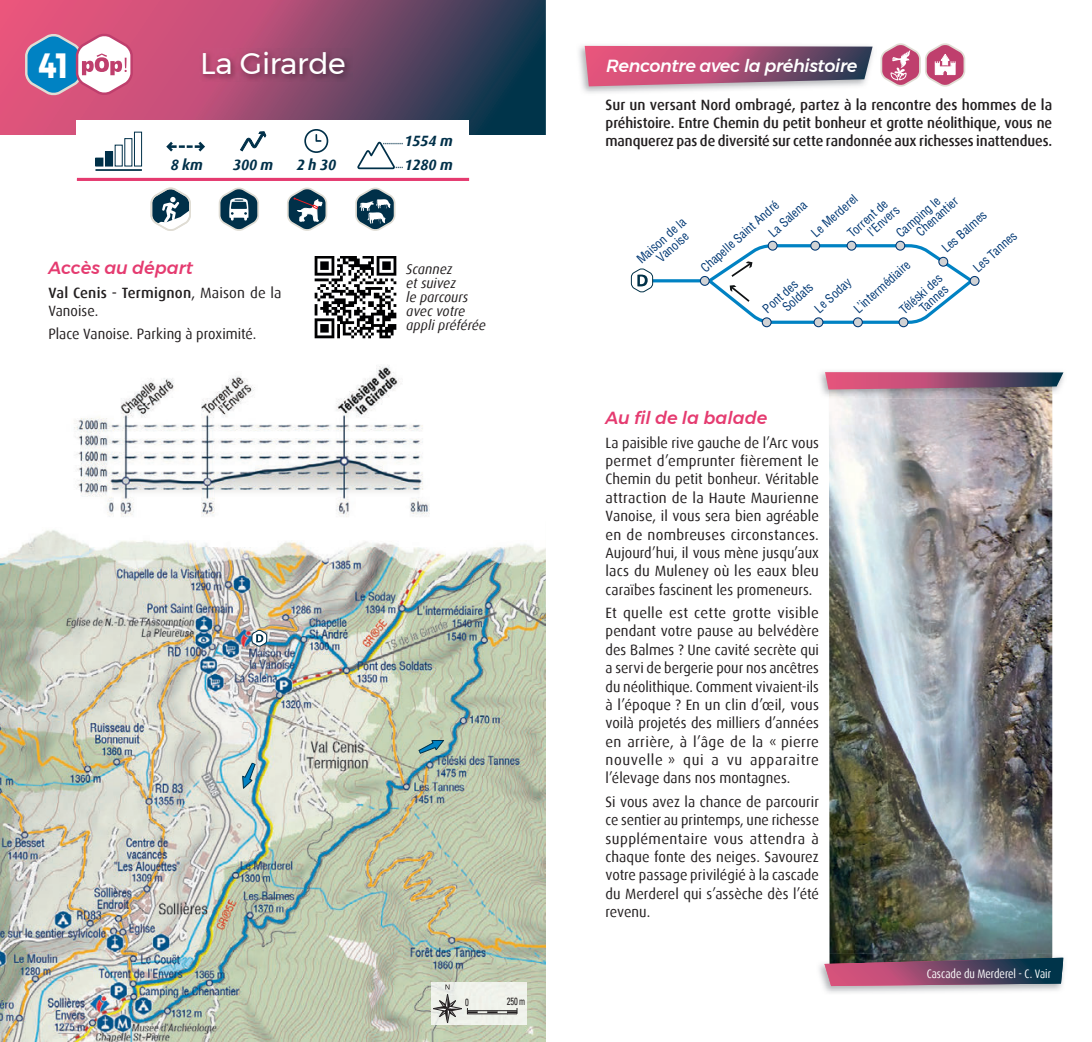
<style>
.page{position:relative;width:1092px;height:1042px;background:#fff}
.page>*{position:absolute;margin:0;border:0;box-sizing:border-box;transform-origin:0 0}
.t1{font:700 35px "Montserrat";color:#fff;scale:.85 1}
.t2{font:29.75px "Montserrat";letter-spacing:-.01em;color:#fff}
.t3{font:italic 500 17.5px "Montserrat";color:#e53b70}
.t4{font:italic 500 17.5px "Montserrat";letter-spacing:-.02em;color:#fff}
.t5{font:14.88px/18.4px "Dax";letter-spacing:.005em;color:#231f20;text-align:justify}
.t6{font:14.88px/18.4px "Dax";letter-spacing:.005em;color:#231f20;text-align:justify;scale:.96 1}
.t7{font:500 14.88px/18.4px "Dax";letter-spacing:-.005em;color:#231f20;text-align:justify}
.t8{font:italic 700 14.88px/24.5px "Dax";letter-spacing:-.01em;color:#003049;scale:.96 1}
.t9{font:italic 14px/14px "Dax";color:#231f20;scale:.96 1}
.t10{font:condensed 12.25px/12.2px "Helvetica LT Std";color:#013874}
.t11{font:12.25px "Dax";color:#fff;scale:.85 1}
.t12{font:condensed 10.5px "Univers";color:#231f20;scale:.8 1}
.s1{font-weight:500}
</style>
<div class="page">
<svg style="left:0;top:0;width:546px;height:135px;background:#86486a"></svg>
<img style="left:0;top:619px;width:546px;height:423px">
<img style="left:0;top:530px;width:546px;height:89px">
<img style="left:431px;top:982px;width:96px;height:42px">
<svg style="left:433px;top:984px;width:84px;height:39px;background:#d7d9d3"></svg>
<svg style="left:251px;top:630px;width:16px;height:17px"></svg>
<svg style="left:242px;top:762px;width:14px;height:27px"></svg>
<svg style="left:418px;top:740px;width:26px;height:14px"></svg>
<img style="left:829px;top:398px;width:223px;height:556px">
<img style="left:820px;top:371px;width:244px;height:27px">
<svg style="left:825px;top:372px;width:238px;height:17px;background:#985373"></svg>
<img style="left:579px;top:45px;width:294px;height:48px">
<svg style="left:584px;top:46px;width:288px;height:40px;background:#a85a7b"></svg>
<img style="left:314px;top:257px;width:83px;height:82px">
<img style="left:74px;top:365px;width:356px;height:152px">
<img style="left:199px;top:48px;width:153px;height:34px">
<div style="left:810px;top:241px;width:9px;height:9px;background:#94abc4;border-radius:50%"></div>
<div style="left:810px;top:241px;width:10px;height:10px;border:1px solid #013874;border-radius:50%"></div>
<div style="left:768px;top:241px;width:9px;height:9px;background:#275688;border-radius:50%"></div>
<div style="left:767px;top:241px;width:10px;height:10px;border:1px solid #013874;border-radius:50%"></div>
<div style="left:895px;top:241px;width:9px;height:9px;background:#a7bace;border-radius:50%"></div>
<div style="left:895px;top:241px;width:10px;height:10px;border:1px solid #013874;border-radius:50%"></div>
<div style="left:846px;top:241px;width:10px;height:10px;border:1px solid #013874;border-radius:50%"></div>
<div style="left:853px;top:318px;width:9px;height:9px;background:#12457d;border-radius:50%"></div>
<div style="left:852px;top:317px;width:10px;height:10px;border:1px solid #013874;border-radius:50%"></div>
<div style="left:762px;top:318px;width:9px;height:9px;background:#225185;border-radius:50%"></div>
<div style="left:761px;top:317px;width:10px;height:10px;border:1px solid #013874;border-radius:50%"></div>
<div style="left:898px;top:317px;width:10px;height:10px;border:1px solid #013874;border-radius:50%"></div>
<div style="left:970px;top:276px;width:8px;height:9px;background:#d1d2d4;border-radius:50%"></div>
<div style="left:969px;top:276px;width:10px;height:10px;border:1px solid #013874;border-radius:50%"></div>
<div style="left:813px;top:317px;width:10px;height:10px;border:1px solid #013874;border-radius:50%"></div>
<svg style="left:630px;top:242px;width:346px;height:83px"></svg>
<img style="left:819px;top:954px;width:246px;height:39px">
<img style="left:829px;top:954px;width:223px;height:3px">
<svg style="left:824px;top:957px;width:239px;height:29px;background:#714d67"></svg>
<div style="left:77px;top:120px;width:392px;height:59px;background:#fff"></div>
<hr style="left:77px;top:178px;width:392px;height:3px;background:#e53b70">
<div style="left:304px;top:129px;width:24px;height:24px;border:2px solid #003049;border-radius:50%"></div>
<svg style="left:315px;top:134px;width:7px;height:8px"></svg>
<svg style="left:240px;top:131px;width:26px;height:21px"></svg>
<svg style="left:166px;top:142px;width:39px;height:10px"></svg>
<svg style="left:357px;top:141px;width:45px;height:29px"></svg>
<svg style="left:25px;top:33px;width:108px;height:63px"></svg>
<svg style="left:150px;top:188px;width:41px;height:43px"></svg>
<svg style="left:219px;top:188px;width:40px;height:43px"></svg>
<svg style="left:287px;top:188px;width:40px;height:43px"></svg>
<svg style="left:355px;top:188px;width:40px;height:43px"></svg>
<div style="left:96px;top:158px;width:7px;height:8px;background:#003147"></div>
<div style="left:95px;top:158px;width:8px;height:8px;border:1px solid #003049"></div>
<div style="left:105px;top:152px;width:8px;height:14px;background:#003049"></div>
<div style="left:105px;top:151px;width:8px;height:15px;border:1px solid #003049"></div>
<div style="left:134px;top:132px;width:8px;height:34px;border:1px solid #003049"></div>
<hr style="left:95px;top:169px;width:47px;height:2px;background:#003147">
<svg style="left:880px;top:43px;width:85px;height:44px"></svg>
<h1 class="t1" style="left:39px;top:37px;width:36px">41</h1>
<h2 class="t2" style="left:200px;top:41px;width:147px">La Girarde</h2>
<p class="t8" style="left:164px;top:151px;width:47px">4,6 km</p>
<p class="t8" style="left:231px;top:151px;width:41px">+90 m</p>
<p class="t8" style="left:298px;top:151px;width:38px">1 30</p>
<p class="t8" style="left:171px;top:153px;width:35px">8 km</p>
<p class="t8" style="left:233px;top:153px;width:43px">300 m</p>
<p class="t8" style="left:296px;top:153px;width:43px">2 h 30</p>
<p class="t3" style="left:48px;top:254px;width:146px">Accès au départ</p>
<p class="t5" style="left:48px;top:283px;width:235px"><span class="s1">Val Cenis - Termignon</span>, Maison de la<br>Vanoise.</p>
<p class="t6" style="left:48px;top:325px;width:218px">Place Vanoise. Parking à proximité.</p>
<p class="t8" style="left:404px;top:126px;width:50px">2380 m<br>2310 m</p>
<p class="t8" style="left:404px;top:128px;width:52px">1554 m<br>1280 m</p>
<p class="t9" style="left:406px;top:263px;width:85px">Scannez<br>et suivez<br>le parcours avec votre appli préférée</p>
<p class="t12" style="left:465px;top:995px;width:6px">0</p>
<p class="t12" style="left:507px;top:995px;width:25px">250 m</p>
<p class="t4" style="left:606px;top:52px;width:253px">Rencontre avec la préhistoire</p>
<p class="t7" style="left:605px;top:95px;width:448px">Sur un versant Nord ombragé, partez à la rencontre des hommes de la préhistoire. Entre Chemin du petit bonheur et grotte néolithique, vous ne manquerez pas de diversité sur cette randonnée aux richesses inattendues.</p>
<p class="t10" style="left:646px;top:246px;width:47px;text-indent:-16px;rotate:-42deg">Maison de la<br>Vanoise</p>
<p class="t10" style="left:751px;top:213px;width:48px;line-height:19.2px;text-indent:-74px;rotate:-42deg">Chapelle Saint André<br>La Salena</p>
<p class="t10" style="left:825px;top:208px;width:51px;line-height:24.3px;text-indent:-27px;rotate:-42deg">Le Merderel<br>Torrent de</p>
<p class="t10" style="left:913px;top:229px;width:53px;rotate:-42deg">Chenantier</p>
<p class="t10" style="left:877px;top:212px;width:56px;line-height:20.3px;text-indent:-20px;rotate:-42deg">l’Envers<br>Camping le</p>
<p class="t10" style="left:939px;top:245px;width:57px;rotate:-42deg">Les Balmes</p>
<p class="t10" style="left:970px;top:265px;width:55px;rotate:-42deg">Les Tannes</p>
<p class="t10" style="left:851px;top:306px;width:72px;rotate:-42deg">L’intermédiaire</p>
<p class="t10" style="left:772px;top:295px;width:38px;text-indent:-16px;rotate:-42deg">Pont des<br>Soldats</p>
<p class="t10" style="left:812px;top:306px;width:46px;rotate:-42deg">Le Soday</p>
<p class="t10" style="left:897px;top:307px;width:54px;text-align:right;rotate:-42deg">Téléski des<br>Tannes</p>
<p class="t3" style="left:605px;top:404px;width:163px">Au fil de la balade</p>
<p class="t6" style="left:605px;top:433px;width:224px">La paisible rive gauche de l’Arc vous permet d’emprunter fièrement le Chemin du petit bonheur. Véritable attraction de la Haute Maurienne Vanoise, il vous sera bien agréable en de nombreuses circonstances.<br>Aujourd’hui, il vous mène jusqu’aux lacs du Muleney où les eaux bleu caraïbes fascinent les promeneurs.</p>
<p class="t5" style="left:605px;top:604px;width:215px">Et quelle est cette grotte visible pendant votre pause au belvédère des Balmes ? Une cavité secrète qui a servi de bergerie pour nos ancêtres du néolithique. Comment vivaient-ils à l’époque ? En un clin d’œil, vous voilà projetés des milliers d’années en arrière, à l’âge de la « pierre nouvelle » qui a vu apparaitre l’élevage dans nos montagnes.</p>
<p class="t5" style="left:605px;top:792px;width:215px">Si vous avez la chance de parcourir ce sentier au printemps, une richesse supplémentaire vous attendra à chaque fonte des neiges. Savourez votre passage privilégié à la cascade du Merderel qui s’assèche dès l’été revenu.</p>
<p class="t11" style="left:926px;top:967px;width:148px">Cascade du Merderel - C. Vair</p>
</div>
